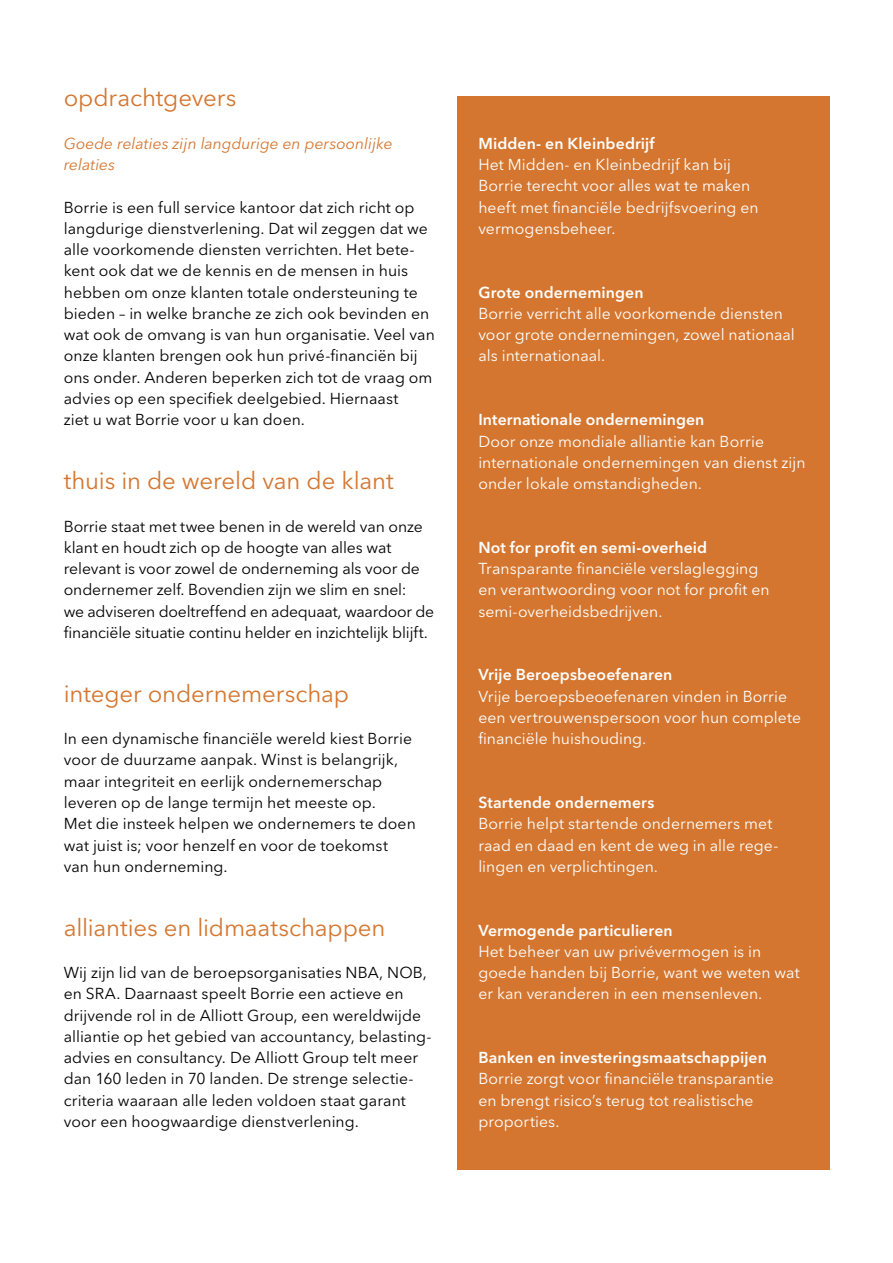
<style>
.page{position:relative;width:893px;height:1263px;background:#fff}
.page>*{position:absolute;margin:0;border:0;box-sizing:border-box;transform-origin:0 0}
.t1{font:24px "Avenir Next LT Pro";letter-spacing:-.005em;color:#d4762f}
.t2{font:15.75px/21.3px "Avenir Next LT Pro";color:#000}
.t3{font:15.75px/21.3px "Avenir Next LT Pro";color:#fff}
.t4{font:600 15.75px "Avenir Next LT Pro";letter-spacing:.01em;color:#fff}
.t5{font:italic 15.75px/21.3px "Avenir Next LT Pro";color:#d4762f}
</style>
<div class="page">
<div style="left:457px;top:96px;width:372px;height:1073px;background:#d4762f"></div>
<h1 class="t1" style="left:64px;top:84px;width:174px">opdrachtgevers</h1>
<p class="t5" style="left:64px;top:133px;width:330px">Goede relaties zijn langdurige en persoonlijke relaties</p>
<p class="t2" style="left:64px;top:196px;width:373px">Borrie is een full service kantoor dat zich richt op langdurige dienstverlening. Dat wil zeggen dat we alle voorkomende diensten verrichten. Het bete&shy;kent ook dat we de kennis en de mensen in huis hebben om onze klanten totale ondersteuning te bieden – in welke branche ze zich ook bevinden en wat ook de omvang is van hun organisatie. Veel van onze klanten brengen ook hun privé-financiën bij ons onder. Anderen beperken zich tot de vraag om advies op een specifiek deelgebied. Hiernaast<br>ziet u wat Borrie voor u kan doen.</p>
<h1 class="t1" style="left:64px;top:466px;width:331px">thuis in de wereld van de klant</h1>
<p class="t2" style="left:64px;top:515px;width:372px">Borrie staat met twee benen in de wereld van onze klant en houdt zich op de hoogte van alles wat relevant is voor zowel de onderneming als voor de ondernemer zelf. Bovendien zijn we slim en snel:<br>we adviseren doeltreffend en adequaat, waardoor de financiële situatie continu helder en inzichtelijk blijft.</p>
<h1 class="t1" style="left:64px;top:679px;width:287px">integer ondernemerschap</h1>
<p class="t2" style="left:64px;top:728px;width:354px">In een dynamische financiële wereld kiest Borrie voor de duurzame aanpak. Winst is belangrijk, maar integriteit en eerlijk ondernemerschap leveren op de lange termijn het meeste op.<br>Met die insteek helpen we ondernemers te doen wat juist is; voor henzelf en voor de toekomst van hun onderneming.</p>
<h1 class="t1" style="left:64px;top:913px;width:323px">allianties en lidmaatschappen</h1>
<p class="t2" style="left:64px;top:962px;width:369px">Wij zijn lid van de beroepsorganisaties NBA, NOB, en SRA. Daarnaast speelt Borrie een actieve en drijvende rol in de Alliott Group, een wereldwijde alliantie op het gebied van accountancy, belasting&shy;advies en consultancy. De Alliott Group telt meer dan 160 leden in 70 landen. De strenge selectie&shy;criteria waaraan alle leden voldoen staat garant voor een hoogwaardige dienstverlening.</p>
<p class="t4" style="left:478px;top:134px;width:178px">Midden- en Kleinbedrijf</p>
<p class="t3" style="left:478px;top:154px;width:282px">Het Midden- en Kleinbedrijf kan bij Borrie terecht voor alles wat te maken heeft met financiële bedrijfsvoering en vermogensbeheer.</p>
<p class="t4" style="left:478px;top:283px;width:167px">Grote ondernemingen</p>
<p class="t3" style="left:478px;top:303px;width:318px">Borrie verricht alle voorkomende diensten voor grote ondernemingen, zowel nationaal als internationaal.</p>
<p class="t4" style="left:478px;top:410px;width:228px">Internationale ondernemingen</p>
<p class="t3" style="left:478px;top:430px;width:329px">Door onze mondiale alliantie kan Borrie internationale ondernemingen van dienst zijn onder lokale omstandigheden.</p>
<p class="t4" style="left:478px;top:538px;width:230px">Not for profit en semi-overheid</p>
<p class="t3" style="left:478px;top:558px;width:293px">Transparante financiële verslaglegging en verantwoording voor not for profit en semi-overheidsbedrijven.</p>
<p class="t4" style="left:478px;top:665px;width:195px">Vrije Beroepsbeoefenaren</p>
<p class="t3" style="left:478px;top:685px;width:324px">Vrije beroepsbeoefenaren vinden in Borrie een vertrouwenspersoon voor hun complete financiële huishouding.</p>
<p class="t4" style="left:478px;top:793px;width:177px">Startende ondernemers</p>
<p class="t3" style="left:478px;top:813px;width:302px">Borrie helpt startende ondernemers met raad en daad en kent de weg in alle rege&shy;lingen en verplichtingen.</p>
<p class="t4" style="left:478px;top:920px;width:196px">Vermogende particulieren</p>
<p class="t3" style="left:478px;top:940px;width:323px">Het beheer van uw privévermogen is in goede handen bij Borrie, want we weten wat er kan veranderen in een mensenleven.</p>
<p class="t4" style="left:478px;top:1048px;width:290px">Banken en investeringsmaatschappijen</p>
<p class="t3" style="left:478px;top:1068px;width:297px">Borrie zorgt voor financiële transparantie en brengt risico’s terug tot realistische proporties.</p>
</div>
